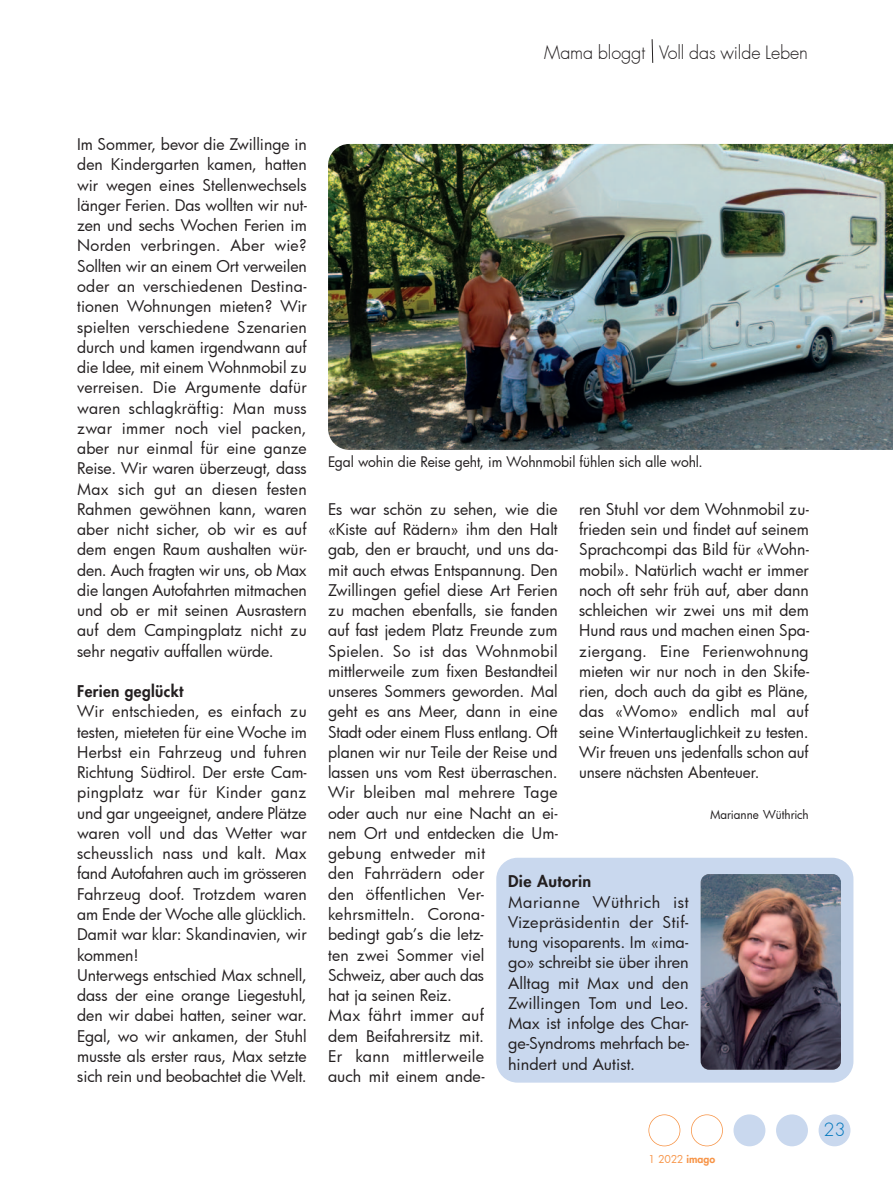
<style>
.page{position:relative;width:893px;height:1191px;background:#fff}
.page>*{position:absolute;margin:0;border:0;box-sizing:border-box;transform-origin:0 0}
.t1{font:300 18px "Futura";letter-spacing:-.005em;color:#231f20}
.t2{font:300 18px "Futura";color:#0076bc}
.t3{font:15.75px/20.2px "Futura";color:#231f20;text-align:justify}
.t4{font:800 15.75px "Futura";letter-spacing:.025em;color:#231f20}
.t5{font:14.25px "Futura";letter-spacing:-.005em;color:#231f20}
.t6{font:12px "Futura";color:#231f20}
.t7{font:10.5px "Futura";color:#f79447}
.s1{font-weight:800}
</style>
<div class="page">
<div style="left:819px;top:1114px;width:31px;height:32px;background:#c9d8ee;border-radius:50%"></div>
<div style="left:776px;top:1114px;width:32px;height:32px;background:#c9d8ee;border-radius:50%"></div>
<div style="left:733px;top:1114px;width:32px;height:32px;background:#c9d8ee;border-radius:50%"></div>
<div style="left:691px;top:1114px;width:32px;height:32px;border:2px solid #f79447;border-radius:50%"></div>
<div style="left:648px;top:1114px;width:32px;height:32px;border:2px solid #f79447;border-radius:50%"></div>
<div style="left:496px;top:857px;width:357px;height:225px;background:#c9d8ee;border-radius:21px"></div>
<img style="left:701px;top:874px;width:140px;height:195px;border-radius:9px">
<img style="left:328px;top:144px;width:565px;height:306px">
<svg style="left:651px;top:39px;width:2px;height:24px"></svg>
<p class="t1" style="left:544px;top:44px;width:265px">Mama bloggt Voll das wilde Leben</p>
<p class="t3" style="left:77px;top:134px;width:231px">Im Sommer, bevor die Zwillinge in den Kindergarten kamen, hatten wir wegen eines Stellenwechsels länger Ferien. Das wollten wir nut&shy;zen und sechs Wochen Ferien im Norden verbringen. Aber wie?<br>Sollten wir an einem Ort verweilen oder an verschiedenen Destina&shy;tionen Wohnungen mieten? Wir spielten verschiedene Szenarien durch und kamen irgendwann auf die Idee, mit einem Wohnmobil zu verreisen. Die Argumente dafür waren schlagkräftig: Man muss zwar immer noch viel packen, aber nur einmal für eine ganze Reise. Wir waren überzeugt, dass Max sich gut an diesen festen Rahmen gewöhnen kann, waren aber nicht sicher, ob wir es auf dem engen Raum aushalten wür&shy;den. Auch fragten wir uns, ob Max die langen Autofahrten mitmachen und ob er mit seinen Ausrastern auf dem Campingplatz nicht zu sehr negativ auffallen würde.</p>
<p class="t4" style="left:77px;top:684px;width:108px">Ferien geglückt</p>
<p class="t3" style="left:77px;top:701px;width:231px">Wir entschieden, es einfach zu testen, mieteten für eine Woche im Herbst ein Fahrzeug und fuhren Richtung Südtirol. Der erste Cam&shy;pingplatz war für Kinder ganz und gar ungeeignet, andere Plätze waren voll und das Wetter war scheusslich nass und kalt. Max fand Autofahren auch im grösseren Fahrzeug doof. Trotzdem waren am Ende der Woche alle glücklich.<br>Damit war klar: Skandinavien, wir kommen!</p>
<p class="t3" style="left:77px;top:964px;width:231px">Unterwegs entschied Max schnell, dass der eine orange Liegestuhl, den wir dabei hatten, seiner war.<br>Egal, wo wir ankamen, der Stuhl musste als erster raus, Max setzte sich rein und beobachtet die Welt.</p>
<p class="t5" style="left:328px;top:452px;width:376px">Egal wohin die Reise geht, im Wohnmobil fühlen sich alle wohl.</p>
<p class="t3" style="left:328px;top:498px;width:232px;text-align:left">Es war schön zu sehen, wie die «Kiste auf Rädern» ihm den Halt gab, den er braucht, und uns da&shy;mit auch etwas Entspannung. Den<br>Zwillingen gefiel diese Art Ferien zu machen ebenfalls, sie fanden auf fast jedem Platz Freunde zum<br>Spielen. So ist das Wohnmobil mittlerweile zum fixen Bestandteil unseres Sommers geworden. Mal geht es ans Meer, dann in eine<br>Stadt oder einem Fluss entlang. Oft planen wir nur Teile der Reise und lassen uns vom Rest überraschen.<br>Wir bleiben mal mehrere Tage oder auch nur eine Nacht an ei&shy;nem Ort und entdecken die Um&shy;gebung entweder mit<br>den Fahrrädern oder<br>den öffentlichen Ver&shy;kehrsmitteln. Corona-<br>bedingt gab’s die letz-<br>ten zwei Sommer viel<br>Schweiz, aber auch das<br>hat ja seinen Reiz.</p>
<p class="t3" style="left:328px;top:1005px;width:158px">Max fährt immer auf dem Beifahrersitz mit.<br>Er kann mittlerweile auch mit einem ande-</p>
<p class="t3" style="left:579px;top:498px;width:232px">ren Stuhl vor dem Wohnmobil zu&shy;frieden sein und findet auf seinem Sprachcompi das Bild für «Wohn&shy;mobil». Natürlich wacht er immer noch oft sehr früh auf, aber dann schleichen wir zwei uns mit dem Hund raus und machen einen Spa&shy;ziergang. Eine Ferienwohnung mieten wir nur noch in den Skife&shy;rien, doch auch da gibt es Pläne, das «Womo» endlich mal auf seine Wintertauglichkeit zu testen.<br>Wir freuen uns jedenfalls schon auf unsere nächsten Abenteuer.</p>
<p class="t6" style="left:710px;top:806px;width:100px">Marianne Wüthrich</p>
<p class="t4" style="left:508px;top:874px;width:85px">Die Autorin</p>
<p class="t3" style="left:508px;top:891px;width:183px">Marianne Wüthrich ist Vizepräsidentin der Stif&shy;tung visoparents. Im «ima&shy;go» schreibt sie über ihren Alltag mit Max und den Zwillingen Tom und Leo.<br>Max ist infolge des Char&shy;ge-Syndroms mehrfach be&shy;hindert und Autist.</p>
<p class="t7" style="left:648px;top:1152px;width:68px">1 2022 <span class="s1">imago</span></p>
<p class="t2" style="left:823px;top:1121px;width:24px">23</p>
</div>
